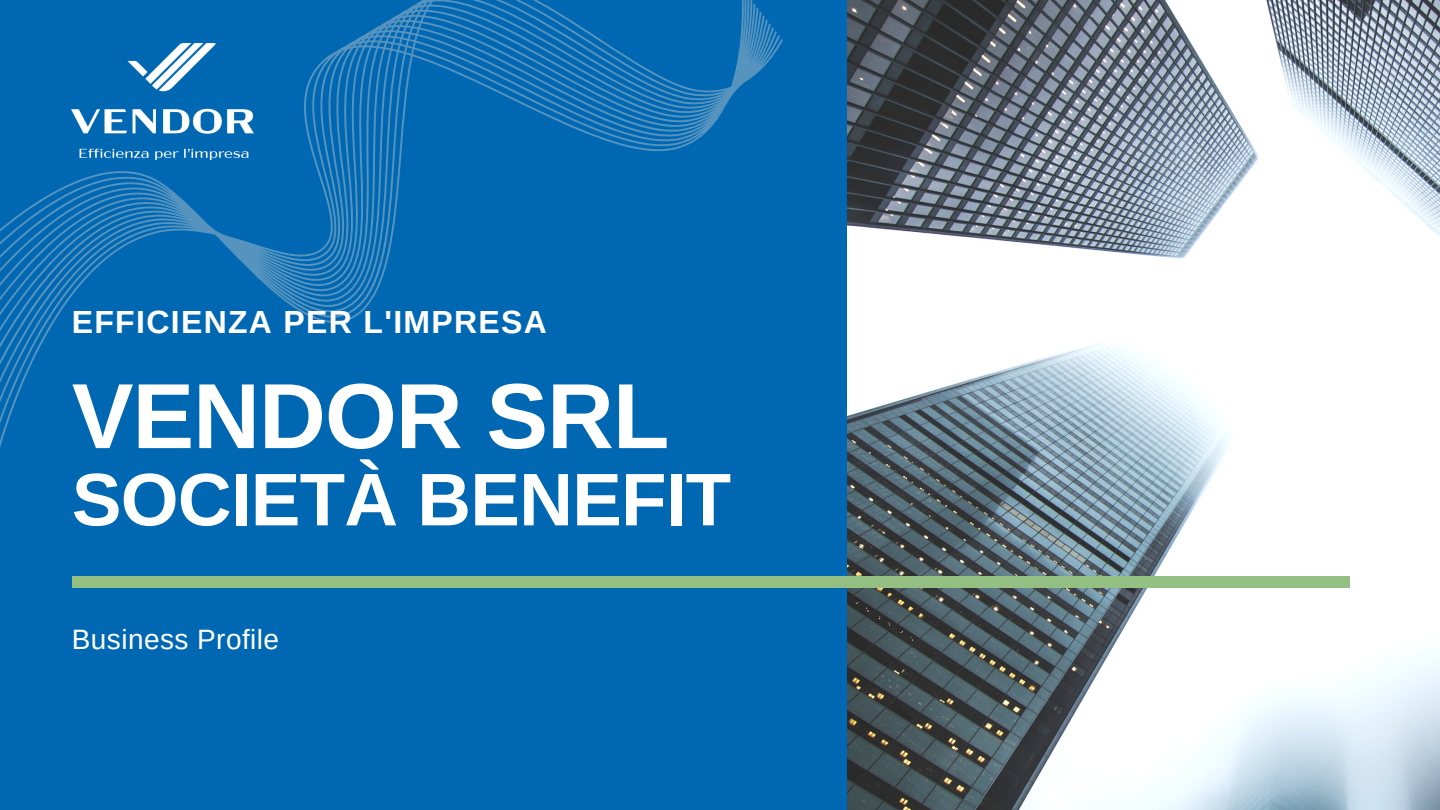
<style>
.page{position:relative;width:1440px;height:810px;background:#0068b2}
.page>*{position:absolute;margin:0;border:0;box-sizing:border-box;transform-origin:0 0}
.t1{font:700 92.5px "Arimo";letter-spacing:-.01em;color:#fff}
.t2{font:700 74.5px "Arimo";letter-spacing:-.01em;color:#fff}
.t3{font:700 32px "Arimo";letter-spacing:.04em;color:#fff}
.t4{font:28px "Arimo";letter-spacing:.015em;color:#fff}
</style>
<div class="page">
<img style="left:847px;top:0;width:593px;height:810px">
<svg style="left:0;top:0;width:783px;height:447px"></svg>
<div style="left:72px;top:576px;width:1278px;height:12px;background:#93bf83"></div>
<img style="left:72px;top:43px;width:181px;height:117px">
<p class="t3" style="left:72px;top:304px;width:477px">EFFICIENZA PER L'IMPRESA</p>
<h1 class="t1" style="left:72px;top:364px;width:599px">VENDOR SRL</h1>
<h2 class="t2" style="left:72px;top:458px;width:661px">SOCIETÀ BENEFIT</h2>
<p class="t4" style="left:72px;top:623px;width:209px">Business Profile</p>
</div>
